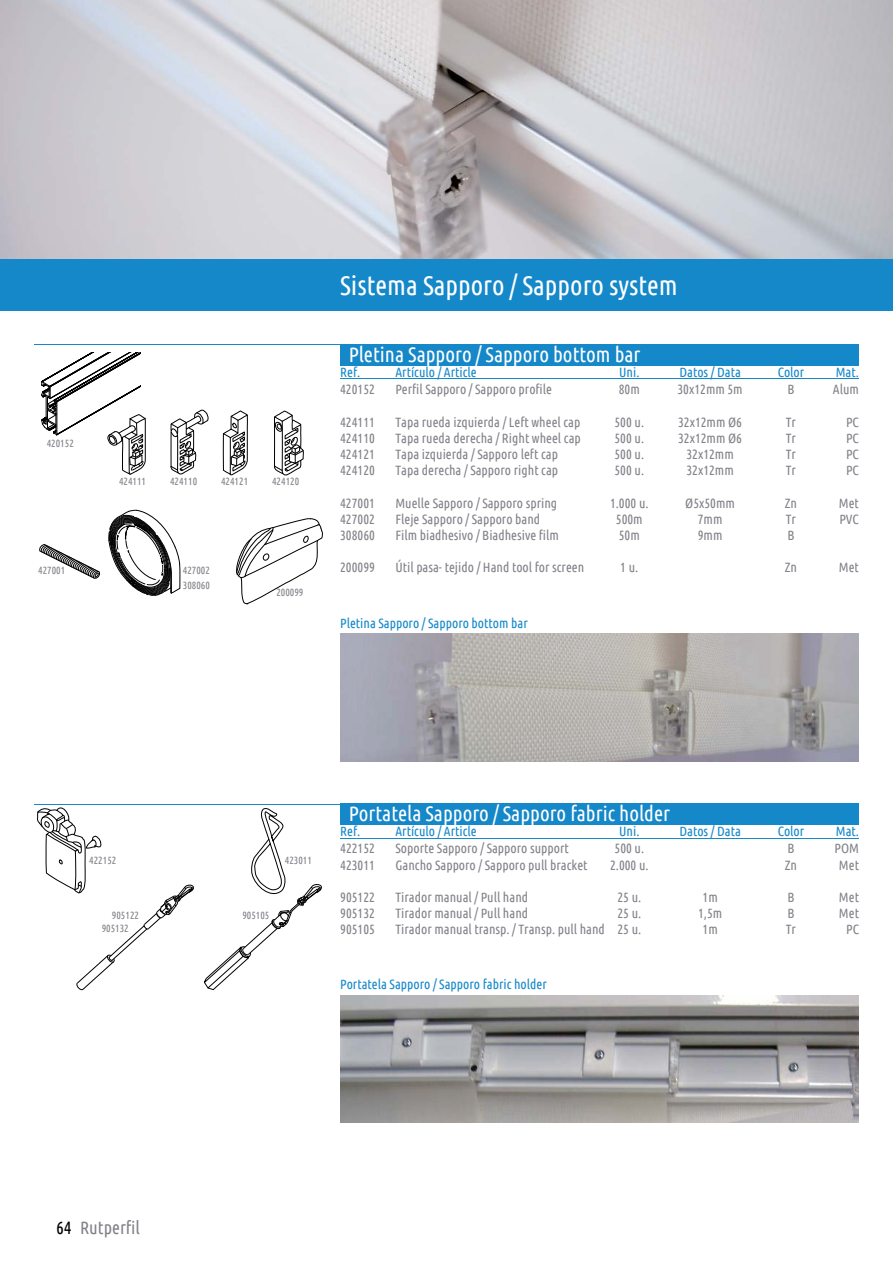
<style>
.page{position:relative;width:893px;height:1263px;background:#fff}
.page>*{position:absolute;margin:0;border:0;box-sizing:border-box;transform-origin:0 0}
.t1{font:27px "Ubuntu Condensed";color:#fff}
.t2{font:21px "Ubuntu Condensed";color:#fff}
.t3{font:18px "Ubuntu Condensed";color:#82838a}
.t4{font:13.5px "Ubuntu Condensed";color:#82838a}
.t5{font:13.5px "Ubuntu Condensed";color:#1588c9}
.t6{font:10.5px/12.6px "Ubuntu Condensed";color:#82838a}
.s1{color:#000}
</style>
<div class="page">
<div style="left:340px;top:344px;width:519px;height:22px;background:#1588c9"></div>
<hr style="left:340px;top:378px;width:519px;height:1px;background:#1588c9">
<hr style="left:34px;top:344px;width:306px;height:1px;background:#1588c9">
<div style="left:340px;top:804px;width:519px;height:21px;background:#1588c9"></div>
<hr style="left:340px;top:838px;width:519px;height:1px;background:#1588c9">
<hr style="left:34px;top:804px;width:306px;height:1px;background:#1588c9">
<img style="left:0;top:0;width:893px;height:259px">
<div style="left:0;top:259px;width:893px;height:51px;background:#1588c9"></div>
<svg style="left:236px;top:518px;width:87px;height:86px"></svg>
<svg style="left:37px;top:807px;width:157px;height:184px"></svg>
<svg style="left:204px;top:808px;width:118px;height:182px"></svg>
<svg style="left:274px;top:410px;width:30px;height:65px"></svg>
<svg style="left:223px;top:410px;width:25px;height:65px"></svg>
<svg style="left:39px;top:353px;width:169px;height:243px"></svg>
<img style="left:340px;top:995px;width:519px;height:128px">
<img style="left:340px;top:634px;width:519px;height:127px">
<p class="t6" style="left:47px;top:436px;width:29px">420152</p>
<p class="t6" style="left:119px;top:475px;width:29px">424111</p>
<p class="t6" style="left:170px;top:475px;width:29px">424110</p>
<p class="t6" style="left:221px;top:475px;width:29px">424121</p>
<p class="t6" style="left:272px;top:475px;width:29px">424120</p>
<p class="t6" style="left:38px;top:564px;width:29px">427001</p>
<p class="t6" style="left:183px;top:563px;width:29px;line-height:14.1px">427002<br>308060</p>
<p class="t6" style="left:276px;top:585px;width:29px">200099</p>
<h1 class="t1" style="left:340px;top:269px;width:339px">Sistema Sapporo / Sapporo system</h1>
<h2 class="t2" style="left:349px;top:342px;width:293px">Pletina Sapporo / Sapporo bottom bar</h2>
<p class="t4" style="left:340px;top:381px;width:36px">420152</p>
<p class="t4" style="left:395px;top:381px;width:158px">Perfil Sapporo / Sapporo profile</p>
<p class="t4" style="left:619px;top:381px;width:23px">80m</p>
<p class="t4" style="left:677px;top:381px;width:67px">30x12mm 5m</p>
<p class="t4" style="left:787px;top:381px;width:9px">B</p>
<p class="t4" style="left:833px;top:381px;width:27px">Alum</p>
<p class="t4" style="left:340px;top:413px;width:36px">424111</p>
<p class="t4" style="left:395px;top:413px;width:186px">Tapa rueda izquierda / Left wheel cap</p>
<p class="t4" style="left:614px;top:413px;width:31px">500 u.</p>
<p class="t4" style="left:678px;top:413px;width:65px">32x12mm Ø6</p>
<p class="t4" style="left:786px;top:413px;width:12px">Tr</p>
<p class="t4" style="left:846px;top:413px;width:14px">PC</p>
<p class="t4" style="left:340px;top:430px;width:36px">424110</p>
<p class="t4" style="left:395px;top:430px;width:187px">Tapa rueda derecha / Right wheel cap</p>
<p class="t4" style="left:614px;top:430px;width:31px">500 u.</p>
<p class="t4" style="left:678px;top:430px;width:65px">32x12mm Ø6</p>
<p class="t4" style="left:786px;top:430px;width:12px">Tr</p>
<p class="t4" style="left:846px;top:430px;width:14px">PC</p>
<p class="t4" style="left:340px;top:446px;width:36px">424121</p>
<p class="t4" style="left:395px;top:446px;width:164px">Tapa izquierda / Sapporo left cap</p>
<p class="t4" style="left:614px;top:446px;width:31px">500 u.</p>
<p class="t4" style="left:686px;top:446px;width:49px">32x12mm</p>
<p class="t4" style="left:786px;top:446px;width:12px">Tr</p>
<p class="t4" style="left:846px;top:446px;width:14px">PC</p>
<p class="t4" style="left:340px;top:462px;width:36px">424120</p>
<p class="t4" style="left:395px;top:462px;width:164px">Tapa derecha / Sapporo right cap</p>
<p class="t4" style="left:614px;top:462px;width:31px">500 u.</p>
<p class="t4" style="left:686px;top:462px;width:49px">32x12mm</p>
<p class="t4" style="left:786px;top:462px;width:12px">Tr</p>
<p class="t4" style="left:846px;top:462px;width:14px">PC</p>
<p class="t4" style="left:340px;top:494px;width:36px">427001</p>
<p class="t4" style="left:395px;top:494px;width:163px">Muelle Sapporo / Sapporo spring</p>
<p class="t4" style="left:610px;top:494px;width:40px">1.000 u.</p>
<p class="t4" style="left:685px;top:494px;width:51px">Ø5x50mm</p>
<p class="t4" style="left:785px;top:494px;width:14px">Zn</p>
<p class="t4" style="left:839px;top:494px;width:22px">Met</p>
<p class="t4" style="left:340px;top:511px;width:36px">427002</p>
<p class="t4" style="left:395px;top:511px;width:146px">Fleje Sapporo / Sapporo band</p>
<p class="t4" style="left:616px;top:511px;width:28px">500m</p>
<p class="t4" style="left:698px;top:511px;width:26px">7mm</p>
<p class="t4" style="left:786px;top:511px;width:12px">Tr</p>
<p class="t4" style="left:839px;top:511px;width:21px">PVC</p>
<p class="t4" style="left:340px;top:527px;width:36px">308060</p>
<p class="t4" style="left:395px;top:527px;width:165px">Film biadhesivo / Biadhesive film</p>
<p class="t4" style="left:619px;top:527px;width:23px">50m</p>
<p class="t4" style="left:698px;top:527px;width:26px">9mm</p>
<p class="t4" style="left:787px;top:527px;width:9px">B</p>
<p class="t4" style="left:340px;top:559px;width:36px">200099</p>
<p class="t4" style="left:395px;top:559px;width:190px">Útil pasa- tejido / Hand tool for screen</p>
<p class="t4" style="left:620px;top:559px;width:20px">1 u.</p>
<p class="t4" style="left:785px;top:559px;width:14px">Zn</p>
<p class="t4" style="left:839px;top:559px;width:22px">Met</p>
<p class="t5" style="left:340px;top:364px;width:22px">Ref.</p>
<p class="t5" style="left:395px;top:364px;width:83px">Artículo / Article</p>
<p class="t5" style="left:619px;top:364px;width:22px">Uni.</p>
<p class="t5" style="left:679px;top:364px;width:63px">Datos / Data</p>
<p class="t5" style="left:778px;top:364px;width:28px">Color</p>
<p class="t5" style="left:836px;top:364px;width:25px">Mat.</p>
<p class="t5" style="left:340px;top:615px;width:189px">Pletina Sapporo / Sapporo bottom bar</p>
<p class="t6" style="left:89px;top:853px;width:29px">422152</p>
<p class="t6" style="left:285px;top:853px;width:29px">423011</p>
<p class="t6" style="left:102px;top:909px;width:39px;text-indent:10px">905122<br>905132</p>
<p class="t6" style="left:242px;top:909px;width:29px">905105</p>
<h2 class="t2" style="left:349px;top:801px;width:323px">Portatela Sapporo / Sapporo fabric holder</h2>
<p class="t4" style="left:340px;top:840px;width:36px">422152</p>
<p class="t4" style="left:395px;top:840px;width:175px">Soporte Sapporo / Sapporo support</p>
<p class="t4" style="left:614px;top:840px;width:31px">500 u.</p>
<p class="t4" style="left:787px;top:840px;width:9px">B</p>
<p class="t4" style="left:834px;top:840px;width:26px">POM</p>
<p class="t4" style="left:340px;top:856px;width:36px">423011</p>
<p class="t4" style="left:395px;top:856px;width:194px">Gancho Sapporo / Sapporo pull bracket</p>
<p class="t4" style="left:610px;top:856px;width:40px">2.000 u.</p>
<p class="t4" style="left:785px;top:856px;width:14px">Zn</p>
<p class="t4" style="left:839px;top:856px;width:22px">Met</p>
<p class="t4" style="left:340px;top:889px;width:36px">905122</p>
<p class="t4" style="left:395px;top:889px;width:134px">Tirador manual / Pull hand</p>
<p class="t4" style="left:617px;top:889px;width:25px">25 u.</p>
<p class="t4" style="left:703px;top:889px;width:17px">1m</p>
<p class="t4" style="left:787px;top:889px;width:9px">B</p>
<p class="t4" style="left:839px;top:889px;width:22px">Met</p>
<p class="t4" style="left:340px;top:905px;width:36px">905132</p>
<p class="t4" style="left:395px;top:905px;width:134px">Tirador manual / Pull hand</p>
<p class="t4" style="left:617px;top:905px;width:25px">25 u.</p>
<p class="t4" style="left:698px;top:905px;width:26px">1,5m</p>
<p class="t4" style="left:787px;top:905px;width:9px">B</p>
<p class="t4" style="left:839px;top:905px;width:22px">Met</p>
<p class="t4" style="left:340px;top:921px;width:36px">905105</p>
<p class="t4" style="left:395px;top:921px;width:247px">Tirador manual transp. / Transp. pull hand 25 u.</p>
<p class="t4" style="left:703px;top:921px;width:17px">1m</p>
<p class="t4" style="left:786px;top:921px;width:12px">Tr</p>
<p class="t4" style="left:846px;top:921px;width:14px">PC</p>
<p class="t5" style="left:340px;top:823px;width:22px">Ref.</p>
<p class="t5" style="left:395px;top:823px;width:83px">Artículo / Article</p>
<p class="t5" style="left:619px;top:823px;width:22px">Uni.</p>
<p class="t5" style="left:679px;top:823px;width:63px">Datos / Data</p>
<p class="t5" style="left:778px;top:823px;width:28px">Color</p>
<p class="t5" style="left:836px;top:823px;width:25px">Mat.</p>
<p class="t5" style="left:340px;top:976px;width:208px">Portatela Sapporo / Sapporo fabric holder</p>
<h3 class="t3" style="left:56px;top:1217px;width:85px"><span class="s1">64</span> Rutperfil</h3>
</div>
